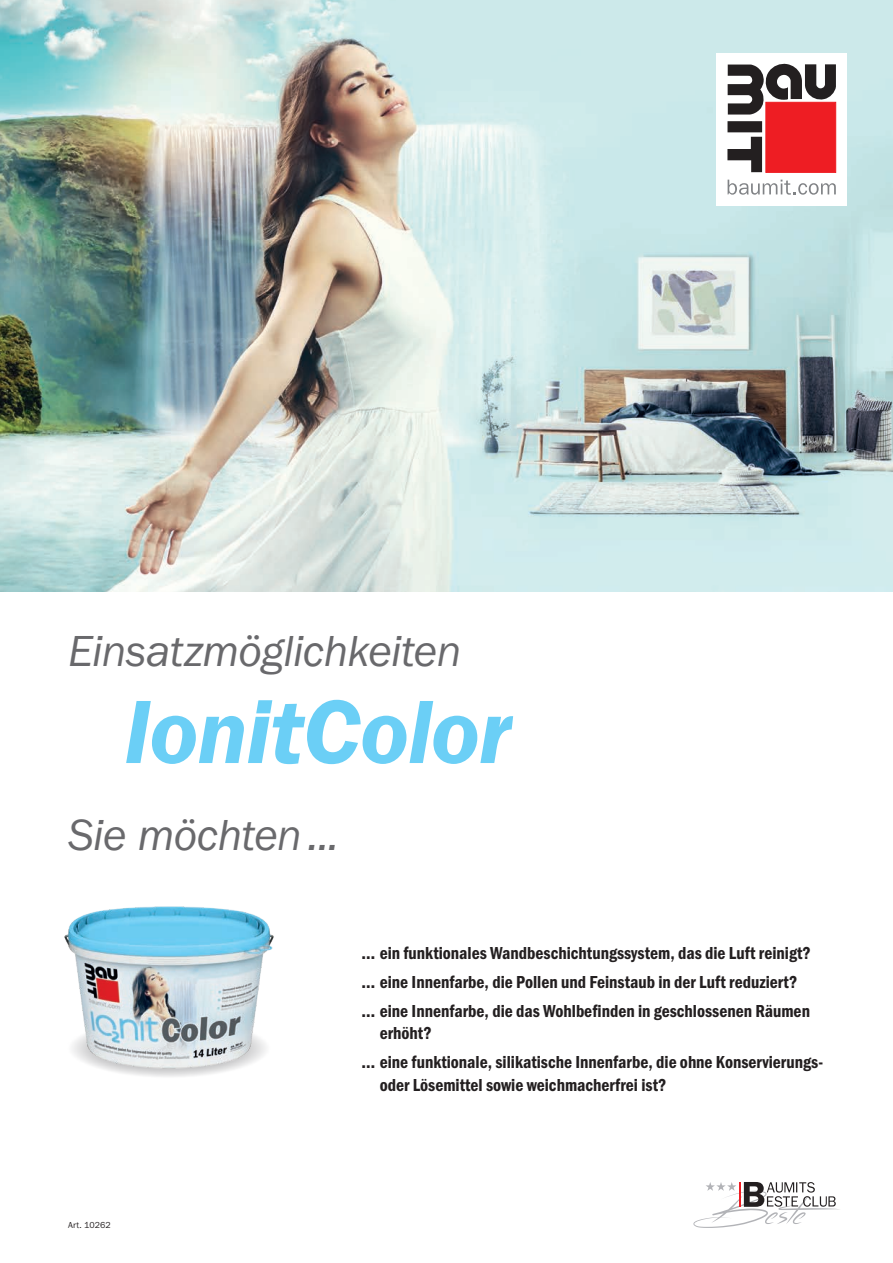
<style>
.page{position:relative;width:893px;height:1263px;background:#fff}
.page>*{position:absolute;margin:0;border:0;box-sizing:border-box;transform-origin:0 0}
.t1{font:93px "BM Franklin Gothic URW Dem Ita";letter-spacing:-.015em;color:#6bcff6}
.t2{font:45px "BM Franklin Gothic URW Boo Ita";letter-spacing:-.015em;color:#69696c}
.t3{font:18px/28.8px "BM Franklin Gothic URW Con Dem";color:#231f20}
.t4{font:9px "BM Franklin Gothic URW Boo";letter-spacing:.015em;color:#231f20}
.s1{font-family:"BM Franklin Gothic URW Dem"}
</style>
<div class="page">
<img style="left:0;top:0;width:893px;height:591px">
<div style="left:716px;top:53px;width:131px;height:153px;background:#fff"></div>
<div style="left:727px;top:121px;width:35px;height:11px;background:#231f20"></div>
<svg style="left:727px;top:137px;width:35px;height:35px"></svg>
<div style="left:766px;top:102px;width:70px;height:71px;background:#ee1d23;border:1px solid #ee1d23"></div>
<svg style="left:728px;top:180px;width:108px;height:15px"></svg>
<svg style="left:728px;top:63px;width:108px;height:52px"></svg>
<svg style="left:693px;top:1182px;width:146px;height:46px"></svg>
<img style="left:64px;top:906px;width:210px;height:171px">
<h2 class="t2" style="left:68px;top:622px;width:395px">Einsatzmöglichkeiten</h2>
<h1 class="t1" style="left:124px;top:672px;width:389px">IonitColor</h1>
<h2 class="t2" style="left:68px;top:807px;width:273px">Sie möchten...</h2>
<p class="t3" style="left:362px;top:938px;width:451px"><span class="s1">…</span> ein funktionales Wandbeschichtungssystem, das die Luft reinigt? <span class="s1">…</span> eine Innenfarbe, die Pollen und Feinstaub in der Luft reduziert? <span class="s1">…</span> eine Innenfarbe, die das Wohlbefinden in geschlossenen Räumen</p>
<p class="t3" style="left:362px;top:1019px;width:463px;text-indent:18px">erhöht?<br><span class="s1">…</span> eine funktionale, silikatische Innenfarbe, die ohne Konservierungs-</p>
<p class="t3" style="left:380px;top:1070px;width:288px">oder Lösemittel sowie weichmacherfrei ist?</p>
<p class="t4" style="left:68px;top:1219px;width:44px">Art. 10262</p>
</div>
